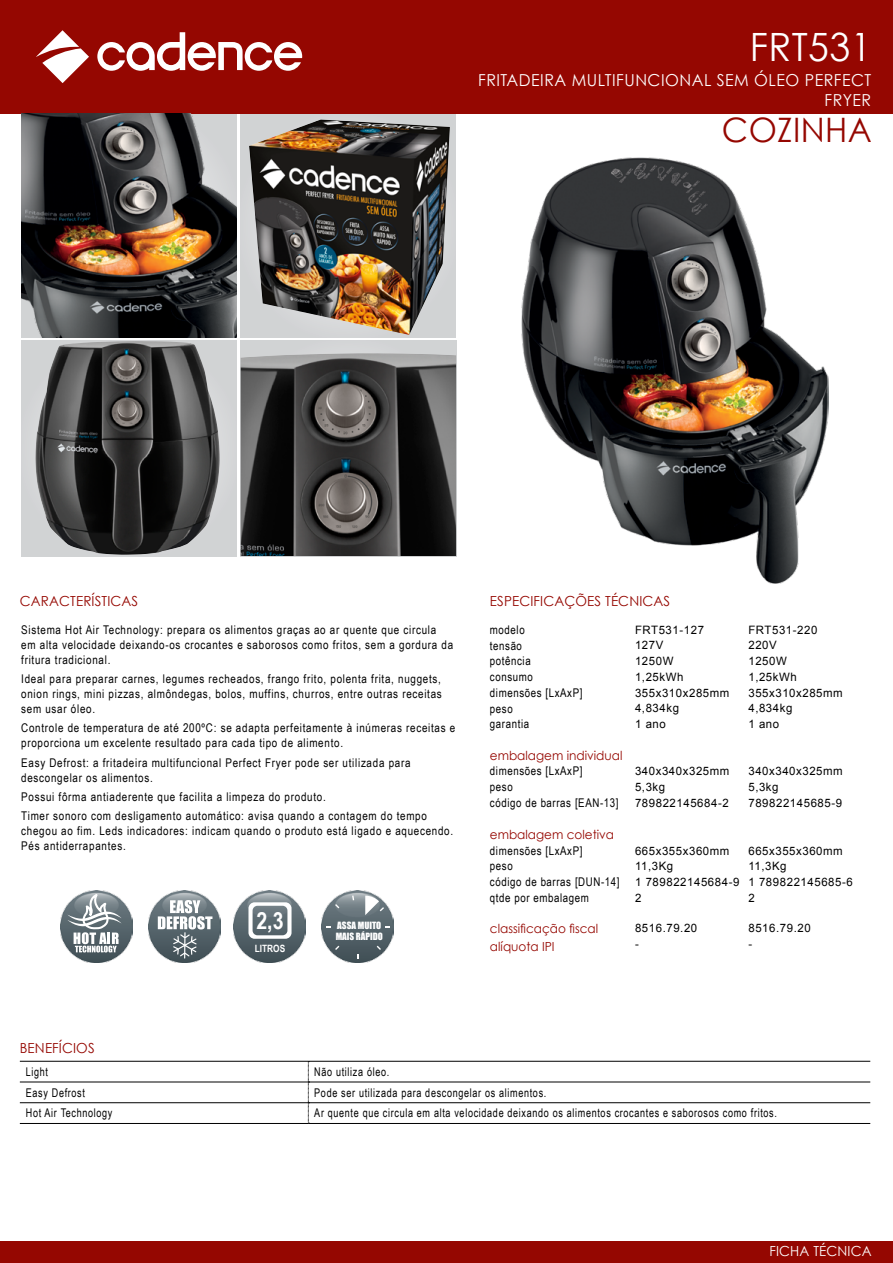
<style>
.page{position:relative;width:893px;height:1263px;background:#fff}
.page>*{position:absolute;margin:0;border:0;box-sizing:border-box;transform-origin:0 0}
.t1{font:39px "Century Gothic";letter-spacing:.01em;color:#fff;scale:.96 1}
.t2{font:33.75px "Century Gothic";letter-spacing:.01em;color:#950701;scale:.96 1}
.t3{font:700 23.7px "Arial Narrow";color:#fff}
.t4{font:16.5px/19.8px "Century Gothic";letter-spacing:.03em;color:#fff;text-align:right;scale:.96 1}
.t5{font:13.8px "Century Gothic";letter-spacing:.01em;color:#950701;scale:.96 1}
.t6{font:13.8px "Century Gothic";letter-spacing:.01em;color:#fff;scale:.96 1}
.t7{font:12.45px/17.9px "Century Gothic";color:#950701;scale:.96 1}
.t8{font:12px/15.8px "Arial Narrow";letter-spacing:.06em;color:#000}
.t9{font:12px "Arial Narrow";letter-spacing:.06em;color:#000;scale:.92 1}
.t10{font:11.55px/15.8px "Arial";letter-spacing:.05em;color:#000}
.t11{font:700 10.05px "Arial Narrow";color:#fff}
.t12{font:9.15px/11.1px "Impact";color:#fff}
</style>
<div class="page">
<div style="left:21px;top:340px;width:216px;height:216px;background:#d1d3d4"></div>
<div style="left:240px;top:114px;width:216px;height:223px;background:#d1d3d4"></div>
<div style="left:241px;top:340px;width:215px;height:216px;background:#d1d3d4"></div>
<div style="left:0;top:0;width:893px;height:113px;background:#950701"></div>
<div style="left:0;top:1241px;width:893px;height:22px;background:#950701"></div>
<svg style="left:36px;top:30px;width:53px;height:53px"></svg>
<svg style="left:97px;top:32px;width:205px;height:39px"></svg>
<hr style="left:20px;top:1123px;width:288px;height:1px;background:#000">
<hr style="left:308px;top:1123px;width:562px;height:1px;background:#000">
<hr style="left:20px;top:1061px;width:288px;height:1px;background:#000">
<hr style="left:308px;top:1061px;width:562px;height:1px;background:#000">
<hr style="left:20px;top:1082px;width:288px;height:1px;background:#000">
<hr style="left:308px;top:1082px;width:562px;height:1px;background:#000">
<hr style="left:20px;top:1102px;width:288px;height:1px;background:#000">
<hr style="left:308px;top:1102px;width:562px;height:1px;background:#000">
<svg style="left:308px;top:1061px;width:1px;height:63px"></svg>
<img style="left:521px;top:158px;width:307px;height:425px">
<img style="left:35px;top:341px;width:185px;height:214px">
<img style="left:241px;top:353px;width:215px;height:203px">
<img style="left:21px;top:113px;width:216px;height:224px">
<img style="left:249px;top:120px;width:201px;height:215px">
<img style="left:60px;top:890px;width:73px;height:72px">
<img style="left:233px;top:890px;width:72px;height:72px">
<img style="left:148px;top:890px;width:73px;height:72px">
<img style="left:321px;top:890px;width:72px;height:72px">
<svg style="left:67px;top:892px;width:55px;height:60px"></svg>
<svg style="left:158px;top:900px;width:54px;height:58px"></svg>
<svg style="left:248px;top:902px;width:44px;height:37px"></svg>
<svg style="left:365px;top:895px;width:19px;height:20px"></svg>
<svg style="left:335px;top:946px;width:4px;height:4px"></svg>
<svg style="left:335px;top:904px;width:4px;height:4px"></svg>
<svg style="left:377px;top:946px;width:4px;height:4px"></svg>
<h1 class="t1" style="left:750px;top:23px;width:128px">FRT531</h1>
<h3 class="t4" style="left:478px;top:70px;width:411px">FRITADEIRA MULTIFUNCIONAL SEM ÓLEO PERFECT<br>FRYER</h3>
<h2 class="t2" style="left:722px;top:110px;width:158px">COZINHA</h2>
<p class="t5" style="left:20px;top:592px;width:125px">CARACTERÍSTICAS</p>
<p class="t5" style="left:490px;top:592px;width:189px">ESPECIFICAÇÕES TÉCNICAS</p>
<p class="t8" style="left:21px;top:622px;width:433px;line-height:15px">Sistema Hot Air Technology: prepara os alimentos graças ao ar quente que circula em alta velocidade deixando-os crocantes e saborosos como fritos, sem a gordura da fritura tradicional.</p>
<p class="t8" style="left:21px;top:671px;width:422px;line-height:15px;text-align:justify">Ideal para preparar carnes, legumes recheados, frango frito, polenta frita, nuggets, onion rings, mini pizzas, almôndegas, bolos, muffins, churros, entre outras receitas sem usar óleo.</p>
<p class="t8" style="left:21px;top:720px;width:436px;line-height:15px">Controle de temperatura de até 200ºC: se adapta perfeitamente à inúmeras receitas e proporciona um excelente resultado para cada tipo de alimento.</p>
<p class="t8" style="left:21px;top:754px;width:391px;line-height:15px">Easy Defrost: a fritadeira multifuncional Perfect Fryer pode ser utilizada para descongelar os alimentos.</p>
<p class="t8" style="left:21px;top:787px;width:407px;line-height:19.2px">Possui fôrma antiaderente que facilita a limpeza do produto.<br>Timer sonoro com desligamento automático: avisa quando a contagem do tempo</p>
<p class="t8" style="left:21px;top:823px;width:433px;line-height:15px">chegou ao fim. Leds indicadores: indicam quando o produto está ligado e aquecendo.<br>Pés antiderrapantes.</p>
<h3 class="t3" style="left:256px;top:903px;width:29px">2,3</h3>
<p class="t12" style="left:336px;top:919px;width:49px">ASSA MUITO<br>MAIS RÁPIDO</p>
<p class="t11" style="left:255px;top:941px;width:32px">LITROS</p>
<p class="t8" style="left:490px;top:621px;width:94px">modelo<br>tensão<br>potência<br>consumo dimensões [LxAxP] peso<br>garantia</p>
<p class="t7" style="left:490px;top:746px;width:140px">embalagem individual</p>
<p class="t8" style="left:490px;top:763px;width:130px">dimensões [LxAxP]<br>peso<br>código de barras [EAN-13]</p>
<p class="t7" style="left:490px;top:825px;width:131px">embalagem coletiva</p>
<p class="t8" style="left:490px;top:842px;width:131px">dimensões [LxAxP]<br>peso<br>código de barras [DUN-14] qtde por embalagem</p>
<p class="t7" style="left:490px;top:919px;width:114px">classificação fiscal alíquota IPI</p>
<p class="t10" style="left:635px;top:622px;width:96px">FRT531-127<br>127V<br>1250W<br>1,25kWh<br>355x310x285mm<br>4,834kg<br>1 ano</p>
<p class="t10" style="left:635px;top:763px;width:96px">340x340x325mm<br>5,3kg<br>789822145684-2</p>
<p class="t10" style="left:748px;top:622px;width:96px">FRT531-220<br>220V<br>1250W<br>1,25kWh<br>355x310x285mm<br>4,834kg<br>1 ano</p>
<p class="t10" style="left:748px;top:763px;width:96px">340x340x325mm<br>5,3kg<br>789822145685-9</p>
<p class="t10" style="left:635px;top:843px;width:106px">665x355x360mm<br>11,3Kg<br>1 789822145684-9<br>2</p>
<p class="t10" style="left:635px;top:920px;width:64px">8516.79.20 -</p>
<p class="t10" style="left:748px;top:843px;width:106px">665x355x360mm<br>11,3Kg<br>1 789822145685-6<br>2</p>
<p class="t10" style="left:748px;top:920px;width:64px">8516.79.20 -</p>
<p class="t5" style="left:20px;top:1040px;width:79px">BENEFÍCIOS</p>
<p class="t9" style="left:26px;top:1063px;width:26px">Light</p>
<p class="t9" style="left:314px;top:1063px;width:83px">Não utiliza óleo.</p>
<p class="t9" style="left:26px;top:1084px;width:66px">Easy Defrost</p>
<p class="t9" style="left:314px;top:1084px;width:254px">Pode ser utilizada para descongelar os alimentos.</p>
<p class="t9" style="left:26px;top:1104px;width:96px">Hot Air Technology</p>
<p class="t9" style="left:314px;top:1104px;width:504px">Ar quente que circula em alta velocidade deixando os alimentos crocantes e saborosos como fritos.</p>
<p class="t6" style="left:769px;top:1243px;width:108px">FICHA TÉCNICA</p>
</div>
